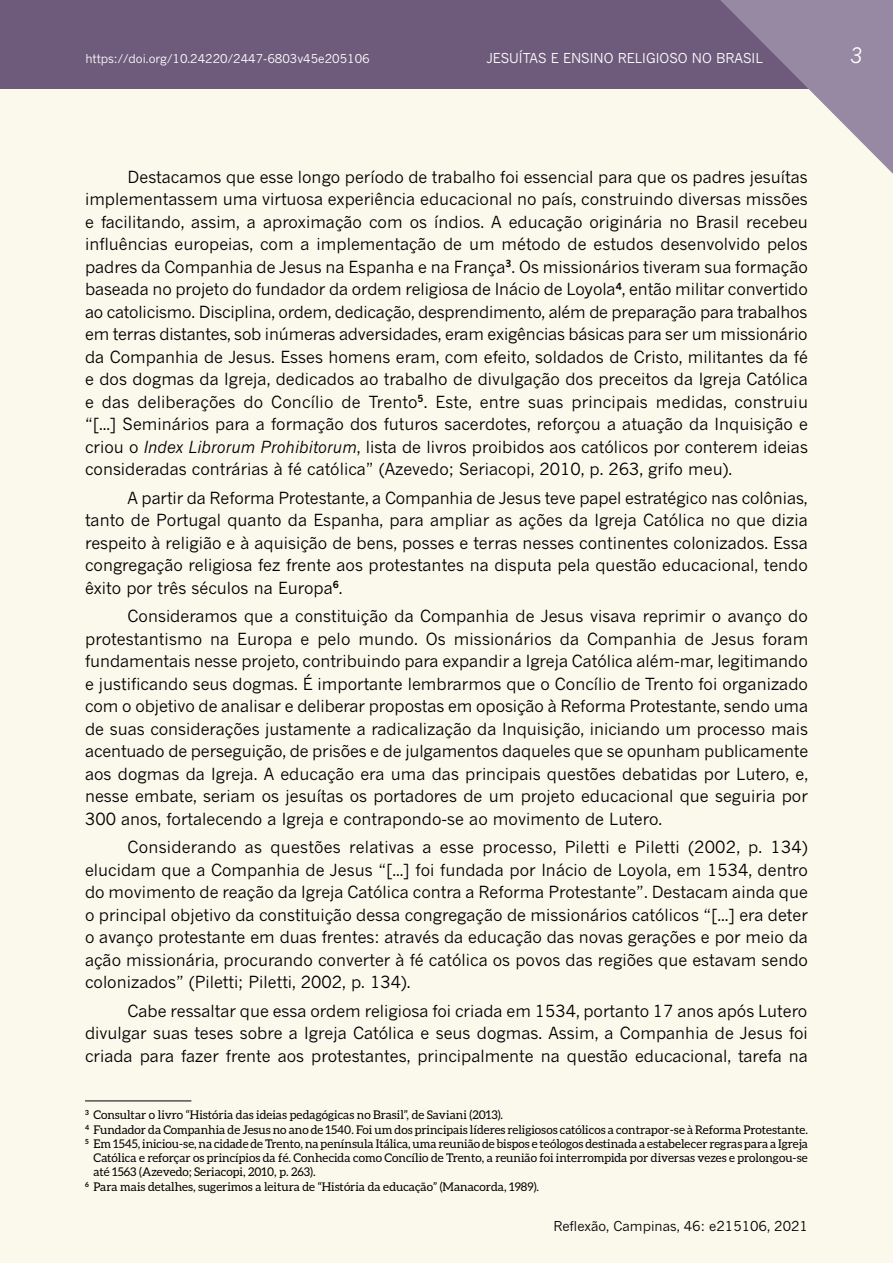
<style>
.page{position:relative;width:893px;height:1263px;background:#fbf8ec}
.page>*{position:absolute;margin:0;border:0;box-sizing:border-box;transform-origin:0 0}
.t1{font:italic 21px "News Gothic MT Std";color:#fff}
.t2{font:16.5px/22.5px "News Gothic MT Std";color:#000;text-align:justify}
.t3{font:13.5px "News Gothic MT Std";color:#000}
.t4{font:13.5px "News Gothic MT Std";color:#fff}
.t5{font:12px "Aleo";color:#000}
.t6{font:12px "News Gothic MT Std";color:#fff}
.s1{font-style:italic}
</style>
<div class="page">
<hr style="left:85px;top:1100px;width:106px;height:1px;background:#000">
<div style="left:0;top:0;width:893px;height:89px;background:#6e5b7b"></div>
<svg style="left:720px;top:0;width:173px;height:174px"></svg>
<p class="t6" style="left:85px;top:51px;width:286px">https://doi.org/10.24220/2447-6803v45e205106</p>
<p class="t4" style="left:487px;top:49px;width:278px">JESUÍTAS E ENSINO RELIGIOSO NO BRASIL</p>
<p class="t1" style="left:850px;top:42px;width:15px">3</p>
<p class="t2" style="left:85px;top:165px;width:724px;text-indent:43px">Destacamos que esse longo período de trabalho foi essencial para que os padres jesuítas implementassem uma virtuosa experiência educacional no país, construindo diversas missões e facilitando, assim, a aproximação com os índios. A educação originária no Brasil recebeu influências europeias, com a implementação de um método de estudos desenvolvido pelos padres da Companhia de Jesus na Espanha e na França<sup>3</sup>. Os missionários tiveram sua formação baseada no projeto do fundador da ordem religiosa de Inácio de Loyola<sup>4</sup>, então militar convertido ao catolicismo. Disciplina, ordem, dedicação, desprendimento, além de preparação para trabalhos em terras distantes, sob inúmeras adversidades, eram exigências básicas para ser um missionário da Companhia de Jesus. Esses homens eram, com efeito, soldados de Cristo, militantes da fé e dos dogmas da Igreja, dedicados ao trabalho de divulgação dos preceitos da Igreja Católica e das deliberações do Concílio de Trento<sup>5</sup>. Este, entre suas principais medidas, construiu “[...] Seminários para a formação dos futuros sacerdotes, reforçou a atuação da Inquisição e criou o <span class="s1">Index Librorum Prohibitorum</span>, lista de livros proibidos aos católicos por conterem ideias consideradas contrárias à fé católica” (Azevedo; Seriacopi, 2010, p. 263, grifo meu).</p>
<p class="t2" style="left:85px;top:486px;width:724px;text-indent:43px">A partir da Reforma Protestante, a Companhia de Jesus teve papel estratégico nas colônias, tanto de Portugal quanto da Espanha, para ampliar as ações da Igreja Católica no que dizia respeito à religião e à aquisição de bens, posses e terras nesses continentes colonizados. Essa congregação religiosa fez frente aos protestantes na disputa pela questão educacional, tendo êxito por três séculos na Europa<sup>6</sup>.</p>
<p class="t2" style="left:85px;top:604px;width:725px;text-indent:43px">Consideramos que a constituição da Companhia de Jesus visava reprimir o avanço do protestantismo na Europa e pelo mundo. Os missionários da Companhia de Jesus foram fundamentais nesse projeto, contribuindo para expandir a Igreja Católica além-mar, legitimando e justificando seus dogmas. É importante lembrarmos que o Concílio de Trento foi organizado com o objetivo de analisar e deliberar propostas em oposição à Reforma Protestante, sendo uma de suas considerações justamente a radicalização da Inquisição, iniciando um processo mais acentuado de perseguição, de prisões e de julgamentos daqueles que se opunham publicamente aos dogmas da Igreja. A educação era uma das principais questões debatidas por Lutero, e, nesse embate, seriam os jesuítas os portadores de um projeto educacional que seguiria por 300 anos, fortalecendo a Igreja e contrapondo-se ao movimento de Lutero.</p>
<p class="t2" style="left:85px;top:835px;width:724px;text-indent:43px">Considerando as questões relativas a esse processo, Piletti e Piletti (2002, p. 134) elucidam que a Companhia de Jesus “[...] foi fundada por Inácio de Loyola, em 1534, dentro do movimento de reação da Igreja Católica contra a Reforma Protestante”. Destacam ainda que o principal objetivo da constituição dessa congregação de missionários católicos “[...] era deter o avanço protestante em duas frentes: através da educação das novas gerações e por meio da ação missionária, procurando converter à fé católica os povos das regiões que estavam sendo colonizados” (Piletti; Piletti, 2002, p. 134).</p>
<p class="t2" style="left:85px;top:999px;width:724px;text-indent:43px">Cabe ressaltar que essa ordem religiosa foi criada em 1534, portanto 17 anos após Lutero divulgar suas teses sobre a Igreja Católica e seus dogmas. Assim, a Companhia de Jesus foi criada para fazer frente aos protestantes, principalmente na questão educacional, tarefa na</p>
<p class="t5" style="left:85px;top:1108px;width:420px"><sup>3</sup> Consultar o livro “História das ideias pedagógicas no Brasil”, de Saviani (2013).</p>
<p class="t5" style="left:85px;top:1123px;width:724px"><sup>4</sup> Fundador da Companhia de Jesus no ano de 1540. Foi um dos principais líderes religiosos católicos a contrapor-se à Reforma Protestante.</p>
<p class="t5" style="left:85px;top:1137px;width:724px"><sup>5</sup> Em 1545, iniciou-se, na cidade de Trento, na península Itálica, uma reunião de bispos e teólogos destinada a estabelecer regras para a Igreja</p>
<p class="t5" style="left:94px;top:1151px;width:716px">Católica e reforçar os princípios da fé. Conhecida como Concílio de Trento, a reunião foi interrompida por diversas vezes e prolongou-se</p>
<p class="t5" style="left:94px;top:1165px;width:224px">até 1563 (Azevedo; Seriacopi, 2010, p. 263).</p>
<p class="t5" style="left:85px;top:1180px;width:456px"><sup>6</sup> Para mais detalhes, sugerimos a leitura de “História da educação” (Manacorda, 1989).</p>
<p class="t3" style="left:553px;top:1217px;width:256px">Reflexão, Campinas, 46: e215106, 2021</p>
</div>
